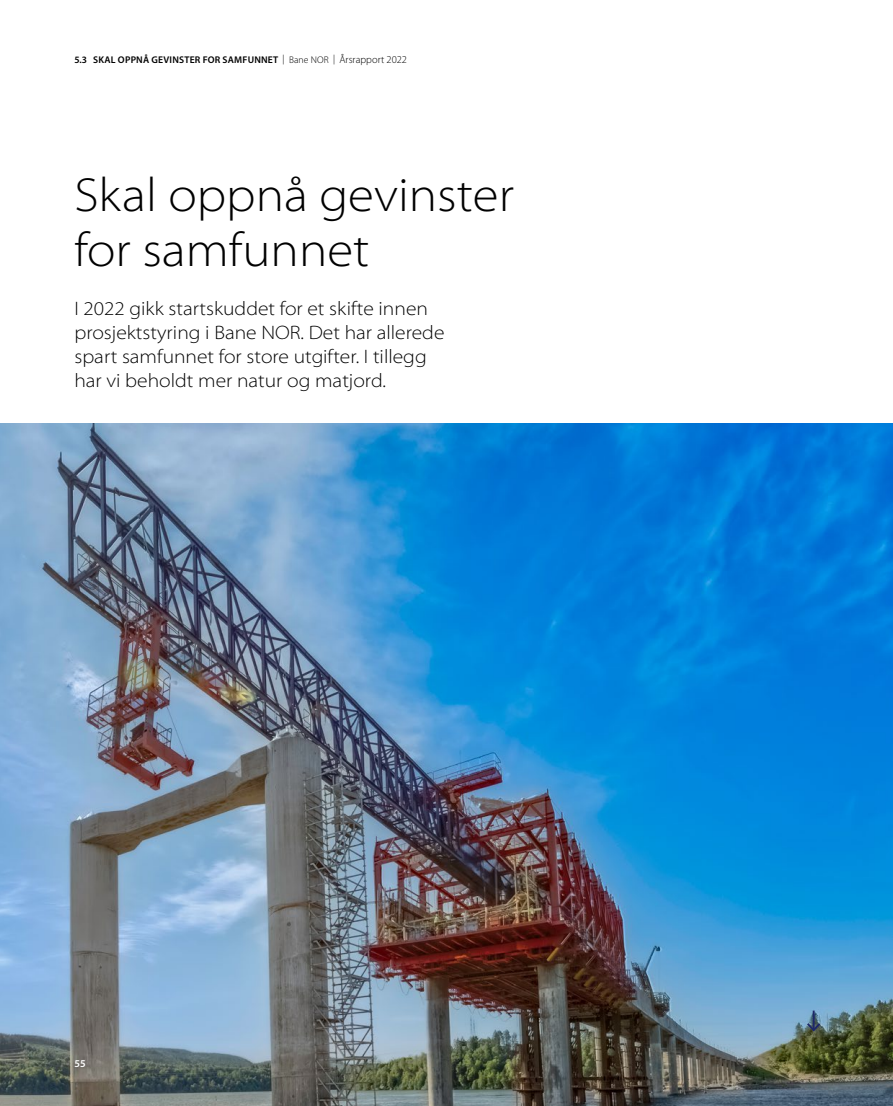
<style>
.page{position:relative;width:893px;height:1106px;background:#fff}
.page>*{position:absolute;margin:0;border:0;box-sizing:border-box;transform-origin:0 0}
.t1{font:300 semi-expanded 48px/54px "Myriad Pro";color:#000}
.t2{font:300 semi-expanded 19.5px/24px "Myriad Pro";color:#000}
.t3{font:600 10.5px "Myriad Pro";color:#fff}
.t4{font:600 9.75px "Myriad Pro";letter-spacing:.02em;color:#000}
.s1{font-weight:300}
.s2{font-weight:300;font-size:10.5px}
</style>
<div class="page">
<img style="left:0;top:423px;width:893px;height:683px">
<hr style="left:813px;top:1010px;width:2px;height:20px;background:#1e2869">
<svg style="left:805px;top:1021px;width:17px;height:11px"></svg>
<p class="t4" style="left:74px;top:54px;width:334px">5.3 SKAL OPPNÅ GEVINSTER FOR SAMFUNNET <span class="s1">| Bane NOR |</span> <span class="s2">Årsrapport 2022</span></p>
<h1 class="t1" style="left:74px;top:168px;width:441px">Skal oppnå gevinster for samfunnet</h1>
<p class="t2" style="left:74px;top:296px;width:372px">I 2022 gikk startskuddet for et skifte innen prosjektstyring i Bane NOR. Det har allerede spart samfunnet for store utgifter. I tillegg har vi beholdt mer natur og matjord.</p>
<p class="t3" style="left:74px;top:1056px;width:13px">55</p>
</div>
